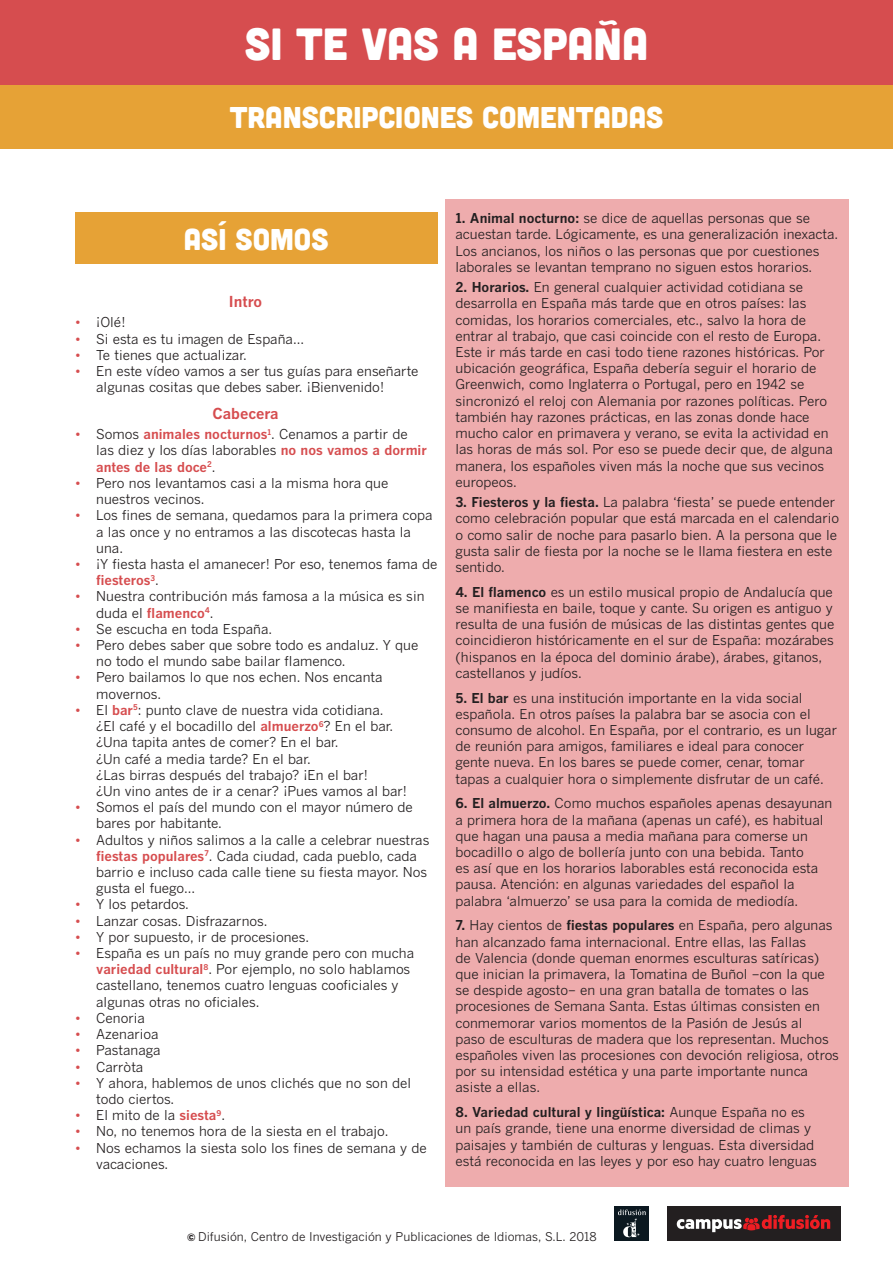
<style>
.page{position:relative;width:893px;height:1263px;background:#fff}
.page>*{position:absolute;margin:0;border:0;box-sizing:border-box;transform-origin:0 0}
.t1{font:45px "Cubano";color:#fff}
.t2{font:30px "Cubano";color:#fff}
.t3{font:700 15px "Benton Gothic";color:#d64d4f}
.t4{font:13.5px/16.2px "Benton Gothic";color:#231f20}
.t5{font:12px "Benton Gothic";color:#231f20}
.s1{color:#d64d4f}
.s2{font-weight:700;color:#d64d4f}
.s3{font-weight:700}
.s4{font-family:"Calibre";font-weight:700}
</style>
<div class="page">
<div style="left:0;top:0;width:892px;height:85px;background:#d64d4f"></div>
<div style="left:0;top:85px;width:892px;height:63px;background:#e6a236"></div>
<div style="left:666px;top:1205px;width:173px;height:35px;background:#231f20"></div>
<svg style="left:676px;top:1214px;width:153px;height:17px"></svg>
<div style="left:614px;top:1205px;width:35px;height:35px;background:#0b1820"></div>
<svg style="left:618px;top:1209px;width:27px;height:27px"></svg>
<div style="left:445px;top:199px;width:404px;height:987px;background:#eeacad"></div>
<div style="left:75px;top:212px;width:362px;height:51px;background:#e6a236"></div>
<h1 class="t1" style="left:245px;top:15px;width:404px">SI TE VAS A ESPAÑA</h1>
<h2 class="t2" style="left:230px;top:98px;width:435px">TRANSCRIPCIONES COMENTADAS</h2>
<h2 class="t2" style="left:184px;top:220px;width:146px">ASÍ SOMOS</h2>
<p class="t3" style="left:229px;top:292px;width:35px">Intro</p>
<p class="t4" style="left:75px;top:314px;width:52px"><span class="s1">•</span> ¡Olé!</p>
<p class="t4" style="left:75px;top:330px;width:230px"><span class="s1">•</span> Si esta es tu imagen de España...</p>
<p class="t4" style="left:75px;top:346px;width:173px"><span class="s1">•</span> Te tienes que actualizar.</p>
<p class="t4" style="left:96px;top:363px;width:323px;text-indent:-21px"><span class="s1">•</span> En este vídeo vamos a ser tus guías para enseñarte algunas cositas que debes saber. ¡Bienvenido!</p>
<p class="t3" style="left:212px;top:404px;width:67px">Cabecera</p>
<p class="t4" style="left:96px;top:426px;width:332px;text-indent:-21px"><span class="s1">•</span> Somos <span class="s2">animales nocturnos</span><sup>1</sup>. Cenamos a partir de las diez y los días laborables <span class="s2">no nos vamos a dormir antes de las doce</span><sup>2</sup>.</p>
<p class="t4" style="left:96px;top:474px;width:294px;text-indent:-21px"><span class="s1">•</span> Pero nos levantamos casi a la misma hora que nuestros vecinos.</p>
<p class="t4" style="left:96px;top:507px;width:337px;text-indent:-21px"><span class="s1">•</span> Los fines de semana, quedamos para la primera copa a las once y no entramos a las discotecas hasta la una.</p>
<p class="t4" style="left:96px;top:555px;width:342px;text-indent:-21px"><span class="s1">•</span> ¡Y fiesta hasta el amanecer! Por eso, tenemos fama de <span class="s2">fiesteros</span><sup>3</sup>.</p>
<p class="t4" style="left:96px;top:588px;width:330px;text-indent:-21px"><span class="s1">•</span> Nuestra contribución más famosa a la música es sin duda el <span class="s2">flamenco</span><sup>4</sup>.</p>
<p class="t4" style="left:75px;top:620px;width:199px"><span class="s1">•</span> Se escucha en toda España.</p>
<p class="t4" style="left:96px;top:636px;width:323px;text-indent:-21px"><span class="s1">•</span> Pero debes saber que sobre todo es andaluz. Y que no todo el mundo sabe bailar flamenco.</p>
<p class="t4" style="left:96px;top:669px;width:287px;text-indent:-21px"><span class="s1">•</span> Pero bailamos lo que nos echen. Nos encanta movernos.</p>
<p class="t4" style="left:96px;top:701px;width:312px;text-indent:-21px"><span class="s1">•</span> El <span class="s2">bar</span><sup>5</sup>: punto clave de nuestra vida cotidiana.<br>¿El café y el bocadillo del <span class="s2">almuerzo</span><sup>6</sup>? En el bar. ¿Una tapita antes de comer? En el bar.<br>¿Un café a media tarde? En el bar.<br>¿Las birras después del trabajo? ¡En el bar!<br>¿Un vino antes de ir a cenar? ¡Pues vamos al bar!</p>
<p class="t4" style="left:96px;top:798px;width:318px;text-indent:-21px"><span class="s1">•</span> Somos el país del mundo con el mayor número de bares por habitante.</p>
<p class="t4" style="left:96px;top:831px;width:334px;text-indent:-21px"><span class="s1">•</span> Adultos y niños salimos a la calle a celebrar nuestras <span class="s2">fiestas populares</span><sup>7</sup>. Cada ciudad, cada pueblo, cada barrio e incluso cada calle tiene su fiesta mayor. Nos gusta el fuego...</p>
<p class="t4" style="left:75px;top:896px;width:115px"><span class="s1">•</span> Y los petardos.</p>
<p class="t4" style="left:75px;top:912px;width:194px"><span class="s1">•</span> Lanzar cosas. Disfrazarnos.</p>
<p class="t4" style="left:75px;top:928px;width:235px"><span class="s1">•</span> Y por supuesto, ir de procesiones.</p>
<p class="t4" style="left:96px;top:944px;width:319px;text-indent:-21px"><span class="s1">•</span> España es un país no muy grande pero con mucha <span class="s2">variedad cultural</span><sup>8</sup>. Por ejemplo, no solo hablamos castellano, tenemos cuatro lenguas cooficiales y algunas otras no oficiales.</p>
<p class="t4" style="left:75px;top:1009px;width:71px"><span class="s1">•</span> Cenoria</p>
<p class="t4" style="left:75px;top:1025px;width:85px"><span class="s1">•</span> Azenarioa</p>
<p class="t4" style="left:75px;top:1041px;width:87px"><span class="s1">•</span> Pastanaga</p>
<p class="t4" style="left:75px;top:1058px;width:70px"><span class="s1">•</span> Carròta</p>
<p class="t4" style="left:96px;top:1074px;width:316px;text-indent:-21px"><span class="s1">•</span> Y ahora, hablemos de unos clichés que no son del todo ciertos.</p>
<p class="t4" style="left:75px;top:1106px;width:152px"><span class="s1">•</span> El mito de la <span class="s2">siesta</span><sup>9</sup>.</p>
<p class="t4" style="left:75px;top:1122px;width:315px"><span class="s1">•</span> No, no tenemos hora de la siesta en el trabajo.</p>
<p class="t4" style="left:96px;top:1139px;width:332px;text-indent:-21px"><span class="s1">•</span> Nos echamos la siesta solo los fines de semana y de vacaciones.</p>
<p class="t4" style="left:455px;top:210px;width:384px"><span class="s3">1. Animal nocturno:</span> se dice de aquellas personas que se acuestan tarde. Lógicamente, es una generalización inexacta.<br>Los ancianos, los niños o las personas que por cuestiones laborales se levantan temprano no siguen estos horarios.</p>
<p class="t4" style="left:455px;top:279px;width:378px"><span class="s3">2. Horarios.</span> En general cualquier actividad cotidiana se desarrolla en España más tarde que en otros países: las comidas, los horarios comerciales, etc., salvo la hora de entrar al trabajo, que casi coincide con el resto de Europa.<br>Este ir más tarde en casi todo tiene razones históricas. Por ubicación geográfica, España debería seguir el horario de Greenwich, como Inglaterra o Portugal, pero en 1942 se sincronizó el reloj con Alemania por razones políticas. Pero también hay razones prácticas, en las zonas donde hace mucho calor en primavera y verano, se evita la actividad en las horas de más sol. Por eso se puede decir que, de alguna manera, los españoles viven más la noche que sus vecinos europeos.</p>
<p class="t4" style="left:455px;top:494px;width:385px"><span class="s3">3. Fiesteros y la fiesta.</span> La palabra ‘fiesta’ se puede entender como celebración popular que está marcada en el calendario o como salir de noche para pasarlo bien. A la persona que le gusta salir de fiesta por la noche se le llama fiestera en este sentido.</p>
<p class="t4" style="left:455px;top:583px;width:380px"><span class="s3">4. El flamenco</span> es un estilo musical propio de Andalucía que se manifiesta en baile, toque y cante. Su origen es antiguo y resulta de una fusión de músicas de las distintas gentes que coincidieron históricamente en el sur de España: mozárabes (hispanos en la época del dominio árabe), árabes, gitanos, castellanos y judíos.</p>
<p class="t4" style="left:455px;top:689px;width:383px"><span class="s3">5. El bar</span> es una institución importante en la vida social española. En otros países la palabra bar se asocia con el consumo de alcohol. En España, por el contrario, es un lugar de reunión para amigos, familiares e ideal para conocer gente nueva. En los bares se puede comer, cenar, tomar tapas a cualquier hora o simplemente disfrutar de un café.</p>
<p class="t4" style="left:455px;top:795px;width:378px"><span class="s3">6. El almuerzo.</span> Como muchos españoles apenas desayunan a primera hora de la mañana (apenas un café), es habitual que hagan una pausa a media mañana para comerse un bocadillo o algo de bollería junto con una bebida. Tanto<br>es así que en los horarios laborables está reconocida esta pausa. Atención: en algunas variedades del español la palabra ‘almuerzo’ se usa para la comida de mediodía.</p>
<p class="t4" style="left:455px;top:916px;width:385px"><span class="s3">7.</span> Hay cientos de <span class="s3">fiestas populares</span> en España, pero algunas han alcanzado fama internacional. Entre ellas, las Fallas<br>de Valencia (donde queman enormes esculturas satíricas) que inician la primavera, la Tomatina de Buñol –con la que se despide agosto– en una gran batalla de tomates o las procesiones de Semana Santa. Estas últimas consisten en conmemorar varios momentos de la Pasión de Jesús al<br>paso de esculturas de madera que los representan. Muchos españoles viven las procesiones con devoción religiosa, otros por su intensidad estética y una parte importante nunca asiste a ellas.</p>
<p class="t4" style="left:455px;top:1103px;width:363px"><span class="s3">8. Variedad cultural y lingüística:</span> Aunque España no es un país grande, tiene una enorme diversidad de climas y paisajes y también de culturas y lenguas. Esta diversidad está reconocida en las leyes y por eso hay cuatro lenguas</p>
<p class="t5" style="left:187px;top:1228px;width:411px"><span class="s4">©</span> Difusión, Centro de Investigación y Publicaciones de Idiomas, S.L. 2018</p>
</div>
